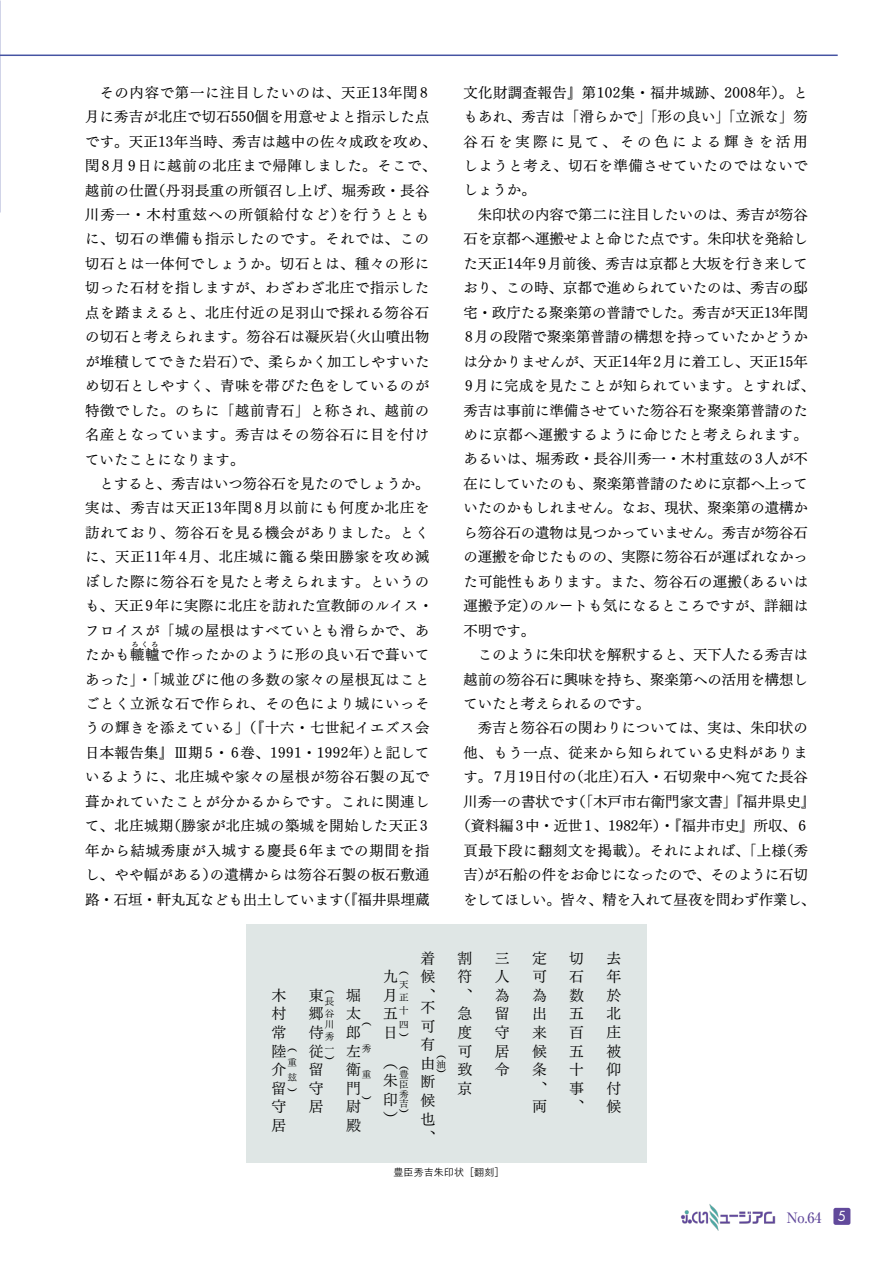
<style>
.page{position:relative;width:893px;height:1263px;background:#fff}
.page>*{position:absolute;margin:0;border:0;box-sizing:border-box;transform-origin:0 0}
.t1{font:14.85px/18.6px "Tsuku Min Pr 6 R";color:#000;text-align:justify}
.t2{font:14.4px/24.5px "Tsuku Min Pro RB";letter-spacing:.045em;color:#000}
.t3{font:14.4px/24.5px "Tsuku Min Pro RB";letter-spacing:.005em;color:#000}
.t4{font:14.4px/24.5px "Tsuku Min Pro RB";letter-spacing:.025em;color:#000;text-align:justify}
.t5{font:14.4px "Tsuku Min Pro RB";letter-spacing:-.02em;color:#000}
.t6{font:14.4px "Tsuku Min Pro RB";color:#000}
.t7{font:500 14.4px "Ryumin Pro";color:#61499b}
.t8{font:10.05px "Tsuku Go Pro R";color:#000}
.t9{font:9.6px/9.6px "Tsuku Min Pr 6 R";color:#000;text-align:justify}
.t10{font:7.2px "Tsuku Min Pro RB";color:#000}
.s1{font-size:9.6px}
.s2{font-family:"Futura LT";font-weight:400;font-size:13.5px;color:#fff}
</style>
<div class="page">
<hr style="left:0;top:55px;width:838px;height:1px;background:#4653a2">
<div style="left:246px;top:925px;width:401px;height:238px;background:#dfe6e5"></div>
<div style="left:833px;top:1208px;width:17px;height:17px;background:#61499b;border-radius:2px"></div>
<img style="left:681px;top:1204px;width:95px;height:26px">
<p class="t2" style="left:85px;top:78px;width:353px;text-indent:14px">その内容で第一に注目したいのは、天正13年閏8月に秀吉が北庄で切石550個を用意せよと指示した点です。天正13年当時、秀吉は越中の佐々成政を攻め、閏8月9日に越前の北庄まで帰陣しました。そこで、越前の仕置（丹羽長重の所領召し上げ、堀秀政・長谷川秀一・木村重玆への所領給付など）を行うとともに、切石の準備も指示したのです。それでは、この切石とは一体何でしょうか。切石とは、種々の形に切った石材を指しますが、わざわざ北庄で指示した点を踏まえると、北庄付近の足羽山で採れる笏谷石の切石と考えられます。笏谷石は凝灰岩（火山噴出物が堆積してできた岩石）で、柔らかく加工しやすいため切石としやすく、青味を帯びた色をしているのが特徴でした。のちに「越前青石」と称され、越前の名産となっています。秀吉はその笏谷石に目を付けていたことになります。</p>
<p class="t2" style="left:85px;top:469px;width:349px;text-indent:14px">とすると、秀吉はいつ笏谷石を見たのでしょうか。実は、秀吉は天正13年閏8月以前にも何度か北庄を訪れており、笏谷石を見る機会がありました。とくに、天正11年4月、北庄城に籠る柴田勝家を攻め滅ぼした際に笏谷石を見たと考えられます。というのも、天正9年に実際に北庄を訪れた宣教師のルイス・フロイスが「城の屋根はすべていとも滑らかで、あたかも轆轤で作ったかのように形の良い石で葺いて</p>
<p class="t10" style="left:131px;top:637px;width:28px">ろくろ</p>
<p class="t2" style="left:85px;top:665px;width:346px">あった」・「城並びに他の多数の家々の屋根瓦はことごとく立派な石で作られ、その色により城にいっそうの輝きを添えている」（『十六・七世紀イエズス会日本報告集』Ⅲ期 5・ 6巻、1991・1992年）と記しているように、北庄城や家々の屋根が笏谷石製の瓦で葺かれていたことが分かるからです。これに関連して、北庄城期（勝家が北庄城の築城を開始した天正 3年から結城秀康が入城する慶長6年までの期間を指し、やや幅がある）の遺構からは笏谷石製の板石敷通路・石垣・軒丸瓦なども出土しています（『福井県埋蔵</p>
<p class="t4" style="left:463px;top:78px;width:346px">文化財調査報告』第102集・福井城跡、2008年）。ともあれ、秀吉は「滑らかで」「形の良い」「立派な」笏谷石を実際に見て、その色による輝きを活用しようと考え、切石を準備させていたのではないでしょうか。</p>
<p class="t3" style="left:463px;top:200px;width:353px;text-indent:14px">朱印状の内容で第二に注目したいのは、秀吉が笏谷石を京都へ運搬せよと命じた点です。朱印状を発給した天正14年9月前後、秀吉は京都と大坂を行き来しており、この時、京都で進められていたのは、秀吉の邸宅・政庁たる聚楽第の普請でした。秀吉が天正13年閏<br>8月の段階で聚楽第普請の構想を持っていたかどうかは分かりませんが、天正14年2月に着工し、天正15年<br>9月に完成を見たことが知られています。とすれば、秀吉は事前に準備させていた笏谷石を聚楽第普請のために京都へ運搬するように命じたと考えられます。あるいは、堀秀政・長谷川秀一・木村重玆の3人が不在にしていたのも、聚楽第普請のために京都へ上っていたのかもしれません。なお、現状、聚楽第の遺構から笏谷石の遺物は見つかっていません。秀吉が笏谷石の運搬を命じたものの、実際に笏谷石が運ばれなかった可能性もあります。また、笏谷石の運搬（あるいは運搬予定）のルートも気になるところですが、詳細は不明です。</p>
<p class="t4" style="left:463px;top:641px;width:346px;text-indent:14px">このように朱印状を解釈すると、天下人たる秀吉は越前の笏谷石に興味を持ち、聚楽第への活用を構想していたと考えられるのです。</p>
<p class="t6" style="left:478px;top:715px;width:332px">秀吉と笏谷石の関わりについては、実は、朱印状の</p>
<p class="t2" style="left:463px;top:738px;width:346px">他、もう一点、従来から知られている史料がありま</p>
<p class="t3" style="left:463px;top:763px;width:346px">す。7月19日付の（北庄）石入・石切衆中へ宛てた長谷</p>
<p class="t3" style="left:463px;top:787px;width:353px">川秀一の書状です（「木戸市右衛門家文書」『福井県史』</p>
<p class="t3" style="left:456px;top:812px;width:351px">（資料編3中・近世1、1982年）・『福井市史』所収、6</p>
<p class="t4" style="left:463px;top:836px;width:346px">頁最下段に翻刻文を掲載）。それによれば、「上様（秀</p>
<p class="t5" style="left:463px;top:862px;width:346px">吉）が石船の件をお命じになったので、そのように石切</p>
<p class="t5" style="left:463px;top:886px;width:354px">をしてほしい。皆々、精を入れて昼夜を問わず作業し、</p>
<p class="t1" style="left:272px;top:984px;width:27px;text-align:left">木村常陸<sup>（</sup></p>
<p class="t9" style="left:288px;top:1054px;width:11px;line-height:15px">重玆）</p>
<p class="t1" style="left:272px;top:1058px;width:16px">介留守居</p>
<p class="t1" style="left:309px;top:984px;width:16px">東</p>
<p class="t9" style="left:325px;top:983px;width:11px;line-height:11.7px">（長谷川秀一）</p>
<p class="t1" style="left:309px;top:1003px;width:16px">郷侍従留守居</p>
<p class="t1" style="left:346px;top:984px;width:27px">堀太<sub>（</sub></p>
<p class="t9" style="left:362px;top:1042px;width:11px">秀</p>
<p class="t9" style="left:362px;top:1068px;width:11px">重</p>
<p class="t9" style="left:362px;top:1094px;width:11px">）</p>
<p class="t1" style="left:346px;top:1021px;width:16px">郎左衛門尉殿</p>
<p class="t1" style="left:383px;top:965px;width:16px">九</p>
<p class="t9" style="left:399px;top:963px;width:11px;line-height:13.4px">（天正十四）</p>
<p class="t1" style="left:383px;top:984px;width:16px;text-align:left">月五日</p>
<p class="t1" style="left:383px;top:1051px;width:27px">（<span class="s1">（</span></p>
<p class="t9" style="left:399px;top:1069px;width:11px">豊臣秀吉）</p>
<p class="t1" style="left:383px;top:1070px;width:16px">朱印）</p>
<p class="t1" style="left:420px;top:947px;width:16px">着候、</p>
<p class="t1" style="left:420px;top:996px;width:16px">不可有</p>
<p class="t1" style="left:420px;top:1052px;width:15px">由</p>
<p class="t9" style="left:436px;top:1048px;width:11px">（油）</p>
<p class="t1" style="left:420px;top:1071px;width:16px">断候也、</p>
<p class="t1" style="left:458px;top:947px;width:16px">割符、急度可致京</p>
<p class="t1" style="left:495px;top:947px;width:16px">三人為留守居令</p>
<p class="t1" style="left:532px;top:947px;width:16px">定可為出来候条、両</p>
<p class="t1" style="left:569px;top:947px;width:16px">切石数五百五十事、</p>
<p class="t1" style="left:606px;top:947px;width:16px">去年於北庄被仰付候</p>
<p class="t8" style="left:393px;top:1164px;width:113px">豊臣秀吉朱印状［翻刻］</p>
<p class="t7" style="left:787px;top:1206px;width:61px">No.64 <span class="s2">5</span></p>
</div>
